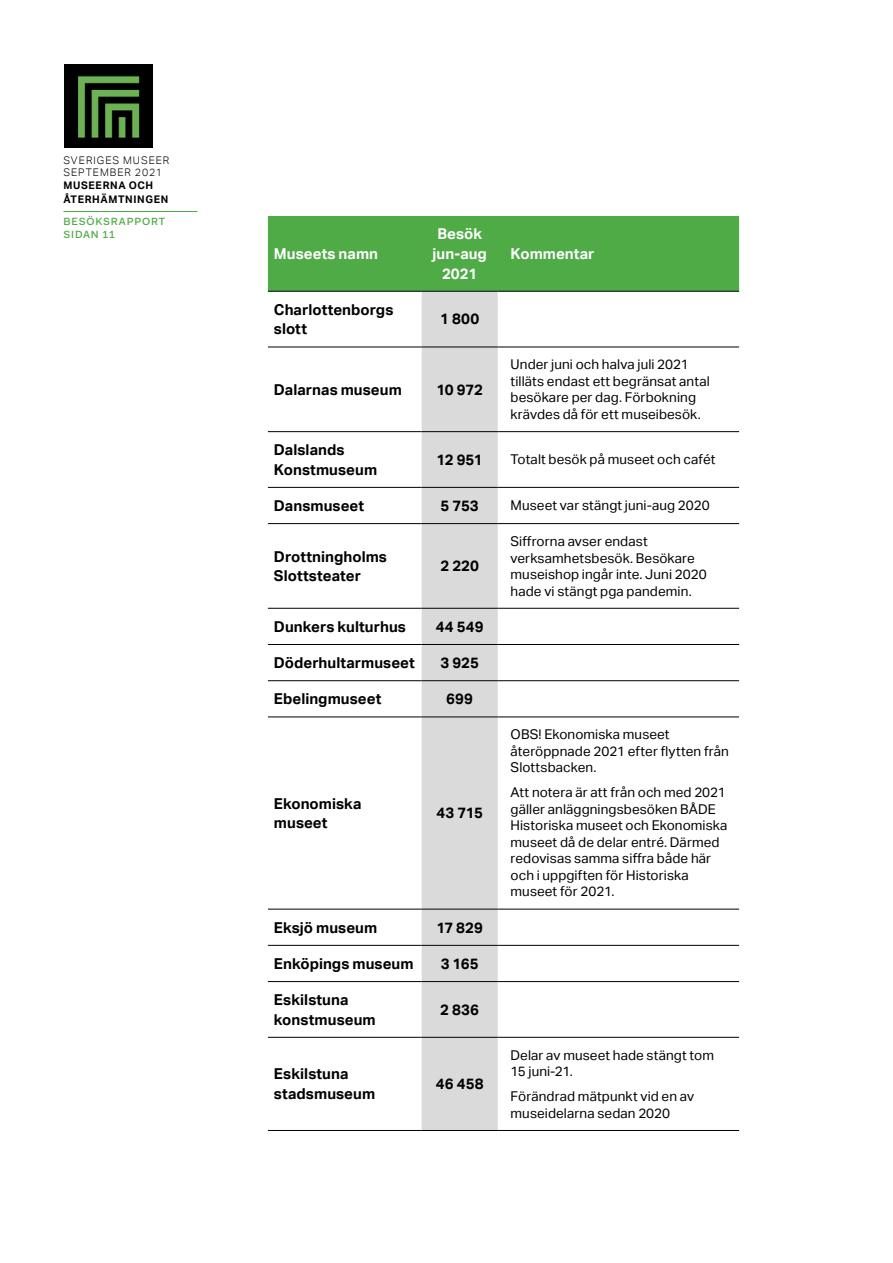
<style>
.page{position:relative;width:893px;height:1263px;background:#fff}
.page>*{position:absolute;margin:0;border:0;box-sizing:border-box;transform-origin:0 0}
.Brödtext_rapport{font:700 15px/19.5px "Aktiv Grotesk";letter-spacing:.005em;color:#000}
.Brödtext_rapport-2{font:700 15px/19.5px "Aktiv Grotesk";letter-spacing:.005em;color:#fff;text-align:center}
.Brödtext_rapport-3{font:13.5px/16.5px "Aktiv Grotesk";letter-spacing:.01em;color:#000}
.t1{font:300 10.5px/12px "Aktiv Grotesk";letter-spacing:.095em;color:#000}
.t2{font:700 10.5px/13.5px "Aktiv Grotesk";letter-spacing:.06em;color:#000}
.t3{font:500 10.5px/13.5px "Fakt Pro";letter-spacing:.08em;color:#4eab46}
</style>
<div class="page">
<hr style="left:63px;top:211px;width:134px;height:1px;background:#4eab46">
<img style="left:65px;top:65px;width:87px;height:83px">
<div style="left:268px;top:216px;width:471px;height:75px;background:#4eab46"></div>
<div style="left:422px;top:292px;width:76px;height:838px;background:#dadada"></div>
<hr style="left:268px;top:347px;width:154px;height:1px;background:#000">
<hr style="left:422px;top:347px;width:76px;height:1px;background:#000">
<hr style="left:498px;top:347px;width:241px;height:1px;background:#000">
<hr style="left:268px;top:431px;width:154px;height:1px;background:#000">
<hr style="left:422px;top:431px;width:76px;height:1px;background:#000">
<hr style="left:498px;top:431px;width:241px;height:1px;background:#000">
<hr style="left:268px;top:487px;width:154px;height:1px;background:#000">
<hr style="left:422px;top:487px;width:76px;height:1px;background:#000">
<hr style="left:498px;top:487px;width:241px;height:1px;background:#000">
<hr style="left:268px;top:523px;width:154px;height:1px;background:#000">
<hr style="left:422px;top:523px;width:76px;height:1px;background:#000">
<hr style="left:498px;top:523px;width:241px;height:1px;background:#000">
<hr style="left:268px;top:608px;width:154px;height:1px;background:#000">
<hr style="left:422px;top:608px;width:76px;height:1px;background:#000">
<hr style="left:498px;top:608px;width:241px;height:1px;background:#000">
<hr style="left:268px;top:644px;width:154px;height:1px;background:#000">
<hr style="left:422px;top:644px;width:76px;height:1px;background:#000">
<hr style="left:498px;top:644px;width:241px;height:1px;background:#000">
<hr style="left:268px;top:680px;width:154px;height:1px;background:#000">
<hr style="left:422px;top:680px;width:76px;height:1px;background:#000">
<hr style="left:498px;top:680px;width:241px;height:1px;background:#000">
<hr style="left:268px;top:716px;width:154px;height:1px;background:#000">
<hr style="left:422px;top:716px;width:76px;height:1px;background:#000">
<hr style="left:498px;top:716px;width:241px;height:1px;background:#000">
<hr style="left:268px;top:909px;width:154px;height:1px;background:#000">
<hr style="left:422px;top:909px;width:76px;height:1px;background:#000">
<hr style="left:498px;top:909px;width:241px;height:1px;background:#000">
<hr style="left:268px;top:945px;width:154px;height:1px;background:#000">
<hr style="left:422px;top:945px;width:76px;height:1px;background:#000">
<hr style="left:498px;top:945px;width:241px;height:1px;background:#000">
<hr style="left:268px;top:981px;width:154px;height:1px;background:#000">
<hr style="left:422px;top:981px;width:76px;height:1px;background:#000">
<hr style="left:498px;top:981px;width:241px;height:1px;background:#000">
<hr style="left:268px;top:1037px;width:154px;height:1px;background:#000">
<hr style="left:422px;top:1037px;width:76px;height:1px;background:#000">
<hr style="left:498px;top:1037px;width:241px;height:1px;background:#000">
<hr style="left:268px;top:1130px;width:154px;height:1px;background:#000">
<hr style="left:422px;top:1130px;width:76px;height:1px;background:#000">
<hr style="left:498px;top:1130px;width:241px;height:1px;background:#000">
<hr style="left:268px;top:291px;width:154px;height:1px;background:#000">
<hr style="left:422px;top:291px;width:76px;height:1px;background:#000">
<hr style="left:498px;top:291px;width:241px;height:1px;background:#000">
<p class="t1" style="left:63px;top:154px;width:108px">SVERIGES MUSEER<br>SEPTEMBER 2021</p>
<p class="t2" style="left:63px;top:179px;width:106px">MUSEERNA OCH<br>ÅTERHÄMTNINGEN</p>
<p class="t3" style="left:63px;top:214px;width:103px">BESÖKSRAPPORT<br>SIDAN 11</p>
<p class="Brödtext_rapport-2" style="left:274px;top:244px;width:106px">Museets namn</p>
<p class="Brödtext_rapport-2" style="left:432px;top:225px;width:56px">Besök jun-aug<br>2021</p>
<p class="Brödtext_rapport" style="left:274px;top:300px;width:121px">Charlottenborgs slott</p>
<p class="Brödtext_rapport" style="left:440px;top:310px;width:41px">1 800</p>
<p class="Brödtext_rapport" style="left:274px;top:380px;width:129px">Dalarnas museum</p>
<p class="Brödtext_rapport" style="left:436px;top:380px;width:48px">10 972</p>
<p class="Brödtext_rapport-2" style="left:511px;top:244px;width:85px">Kommentar</p>
<p class="Brödtext_rapport-3" style="left:511px;top:356px;width:201px">Under juni och halva juli 2021 tilläts endast ett begränsat antal besökare per dag. Förbokning krävdes då för ett museibesök.</p>
<p class="Brödtext_rapport" style="left:274px;top:440px;width:105px">Dalslands<br>Konstmuseum</p>
<p class="Brödtext_rapport" style="left:437px;top:450px;width:48px">12 951</p>
<p class="Brödtext_rapport-3" style="left:511px;top:451px;width:206px">Totalt besök på museet och cafét</p>
<p class="Brödtext_rapport" style="left:274px;top:496px;width:92px">Dansmuseet</p>
<p class="Brödtext_rapport" style="left:441px;top:496px;width:40px">5 753</p>
<p class="Brödtext_rapport-3" style="left:511px;top:497px;width:201px">Museet var stängt juni-aug 2020</p>
<p class="Brödtext_rapport" style="left:274px;top:547px;width:115px">Drottningholms<br>Slottsteater</p>
<p class="Brödtext_rapport" style="left:440px;top:556px;width:40px">2 220</p>
<p class="Brödtext_rapport-3" style="left:511px;top:533px;width:198px">Siffrorna avser endast verksamhetsbesök. Besökare museishop ingår inte. Juni 2020 hade vi stängt pga pandemin.</p>
<p class="Brödtext_rapport" style="left:274px;top:617px;width:134px">Dunkers kulturhus</p>
<p class="Brödtext_rapport" style="left:436px;top:617px;width:49px">44 549</p>
<p class="Brödtext_rapport" style="left:274px;top:653px;width:142px">Döderhultarmuseet</p>
<p class="Brödtext_rapport" style="left:440px;top:653px;width:40px">3 925</p>
<p class="Brödtext_rapport" style="left:274px;top:689px;width:109px">Ebelingmuseet</p>
<p class="Brödtext_rapport" style="left:446px;top:689px;width:28px">699</p>
<p class="Brödtext_rapport" style="left:274px;top:794px;width:89px">Ekonomiska museet</p>
<p class="Brödtext_rapport" style="left:436px;top:803px;width:48px">43 715</p>
<p class="Brödtext_rapport" style="left:274px;top:918px;width:105px">Eksjö museum</p>
<p class="Brödtext_rapport" style="left:436px;top:918px;width:48px">17 829</p>
<p class="Brödtext_rapport" style="left:274px;top:954px;width:141px">Enköpings museum</p>
<p class="Brödtext_rapport" style="left:441px;top:954px;width:40px">3 165</p>
<p class="Brödtext_rapport" style="left:274px;top:990px;width:103px">Eskilstuna konstmuseum</p>
<p class="Brödtext_rapport" style="left:440px;top:1000px;width:40px">2 836</p>
<p class="Brödtext_rapport" style="left:274px;top:1064px;width:103px">Eskilstuna stadsmuseum</p>
<p class="Brödtext_rapport" style="left:436px;top:1074px;width:49px">46 458</p>
<p class="Brödtext_rapport-3" style="left:511px;top:726px;width:220px">OBS! Ekonomiska museet återöppnade 2021 efter flytten från<br>Slottsbacken.</p>
<p class="Brödtext_rapport-3" style="left:511px;top:784px;width:218px">Att notera är att från och med 2021 gäller anläggningsbesöken BÅDE<br>Historiska museet och Ekonomiska museet då de delar entré. Därmed redovisas samma siffra både här och i uppgiften för Historiska museet för 2021.</p>
<p class="Brödtext_rapport-3" style="left:511px;top:1047px;width:205px">Delar av museet hade stängt tom<br>15 juni-21.</p>
<p class="Brödtext_rapport-3" style="left:511px;top:1088px;width:185px">Förändrad mätpunkt vid en av museidelarna sedan 2020</p>
</div>
